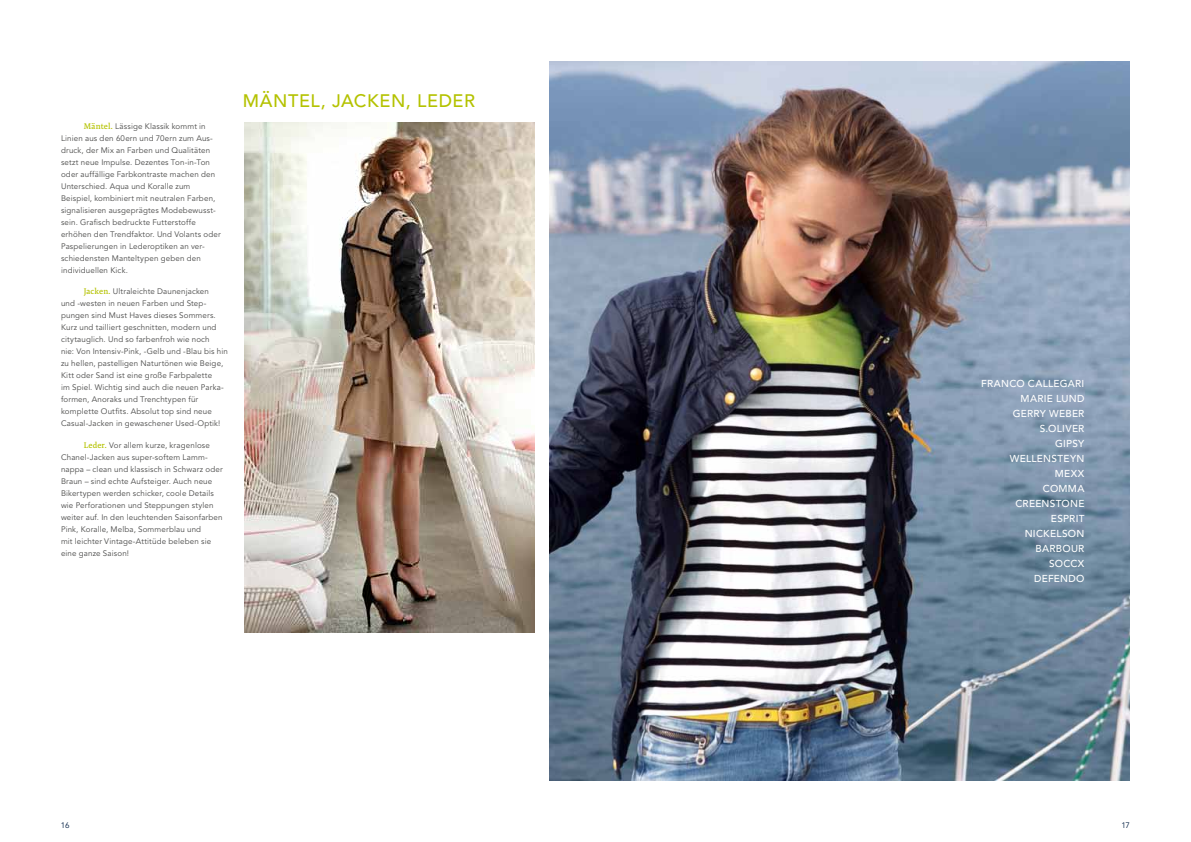
<style>
.page{position:relative;width:1191px;height:842px;background:#fff}
.page>*{position:absolute;margin:0;border:0;box-sizing:border-box;transform-origin:0 0}
.t1{font:500 18px "Avenir LTCE";letter-spacing:.02em;color:#b4c200}
.t2{font:500 10px/15px "Avenir LTCE";letter-spacing:.025em;color:#fff;text-align:right}
.t3{font:8px/12px "Avenir LTCE";letter-spacing:.015em;color:#494948}
.t4{font:8px "Avenir LTCE";color:#001e42}
.s1{font-family:"Tundra Pro";font-weight:500;font-size:8.5px;color:#b4c200}
</style>
<div class="page">
<img style="left:244px;top:123px;width:290px;height:509px">
<img style="left:550px;top:61px;width:579px;height:720px">
<p class="t3" style="left:61px;top:120px;width:161px;text-indent:23px"><span class="s1">Mäntel.</span> Lässige Klassik kommt in Linien aus den 60ern und 70ern zum Aus&shy;druck, der Mix an Farben und Qualitäten setzt neue Impulse. Dezentes Ton-in-Ton oder auffällige Farbkontraste machen den Unterschied. Aqua und Koralle zum Beispiel, kombiniert mit neutralen Farben, signalisieren ausgeprägtes Modebewusst&shy;sein. Grafisch bedruckte Futterstoffe erhöhen den Trendfaktor. Und Volants oder Paspelierungen in Lederoptiken an ver‑ schiedensten Manteltypen geben den individuellen Kick.</p>
<p class="t3" style="left:61px;top:286px;width:168px;text-indent:23px"><span class="s1">Jacken.</span> Ultraleichte Daunenjacken<br>und -westen in neuen Farben und Step&shy;pungen sind Must Haves dieses Sommers.<br>Kurz und tailliert geschnitten, modern und citytauglich. Und so farbenfroh wie noch<br>nie: Von Intensiv-Pink, -Gelb und -Blau bis hin zu hellen, pastelligen Naturtönen wie Beige, Kitt oder Sand ist eine große Farbpalette<br>im Spiel. Wichtig sind auch die neuen Parka‑ formen, Anoraks und Trenchtypen für komplette Outfits. Absolut top sind neue Casual-Jacken in gewaschener Used-Optik!</p>
<p class="t3" style="left:61px;top:439px;width:163px;text-indent:23px"><span class="s1">Leder.</span> Vor allem kurze, kragenlose Chanel-Jacken aus super-softem Lamm&shy;nappa – clean und klassisch in Schwarz oder Braun – sind echte Aufsteiger. Auch neue Bikertypen werden schicker, coole Details wie Perforationen und Steppungen stylen weiter auf. In den leuchtenden Saisonfarben Pink, Koralle, Melba, Sommerblau und<br>mit leichter Vintage-Attitüde beleben sie eine ganze Saison!</p>
<h1 class="t1" style="left:243px;top:90px;width:14px">MÄNTEL</h1>
<h1 class="t1" style="left:321px;top:90px;width:59px">, JACKEN</h1>
<h1 class="t1" style="left:406px;top:90px;width:59px">, LEDER</h1>
<p class="t2" style="left:981px;top:376px;width:105px">FRANCO CALLEGARI<br>MARIE LUND<br>GERRY WEBER<br>S.OLIVER<br>GIPSY<br>WELLENSTEYN<br>MEXX<br>COMMA<br>CREENSTONE<br>ESPRIT<br>N ICKELSON<br>BARBOUR<br>SOCCX<br>DEFENDO</p>
<p class="t4" style="left:61px;top:821px;width:10px">16</p>
<p class="t4" style="left:1121px;top:821px;width:10px">17</p>
</div>
